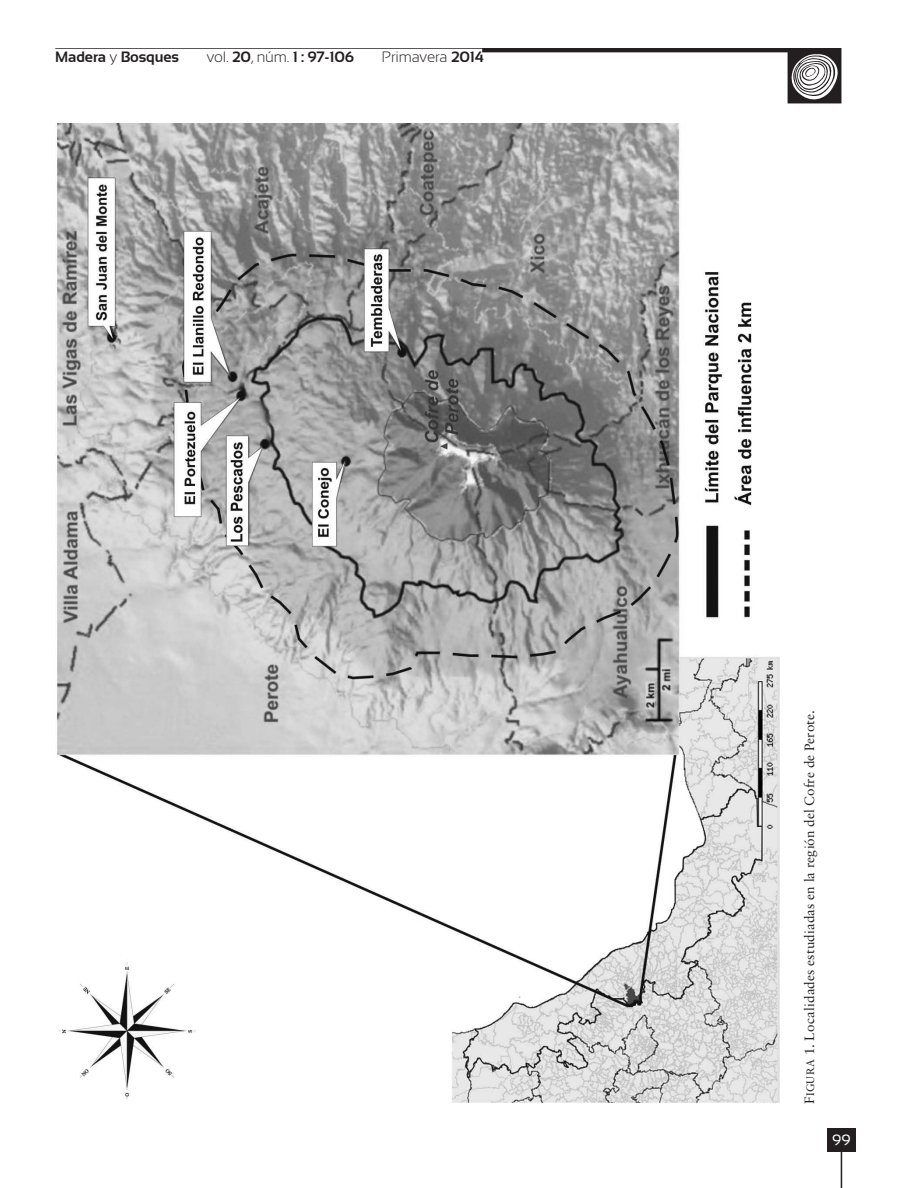
<style>
.page{position:relative;width:918px;height:1188px;background:#fff}
.page>*{position:absolute;margin:0;border:0;box-sizing:border-box;transform-origin:0 0}
.t1{font:700 15px "Sansation";letter-spacing:-.01em;color:#231f20}
.t2{font:300 15px "Sansation";letter-spacing:-.01em;color:#231f20}
.t3{font:15px "Sansation";color:#fff}
.pie_de_figura{font:13.5px "Sabon";letter-spacing:.01em;color:#231f20}
.s1{font-weight:300}
.s2{font-weight:700}
.s3{font-family:"Sabon Roman SC800"}
.s4{font-family:"Sabon Roman SC800";font-size:10.8px}
</style>
<div class="page">
<svg style="left:55px;top:48px;width:786px;height:56px"></svg>
<div style="left:827px;top:1128px;width:28px;height:24px;background:#231f20"></div>
<hr style="left:841px;top:1151px;width:1px;height:37px;background:#231f20">
<img style="left:57px;top:123px;width:722px;height:980px">
<p class="t1" style="left:55px;top:48px;width:125px">Madera <span class="s1">y</span> Bosques</p>
<p class="t1" style="left:207px;top:48px;width:149px"><span class="s1">vol.</span> 20<span class="s1">, núm.</span> 1 : 97-106</p>
<p class="t2" style="left:382px;top:48px;width:103px">Primavera <span class="s2">2014</span></p>
<p class="pie_de_figura" style="left:801px;top:1104px;width:395px;rotate:-90deg"><span class="s3">F</span><span class="s4">igura</span> 1. Localidades estudiadas en la región del Cofre de Perote.</p>
<p class="t3" style="left:832px;top:1131px;width:20px">99</p>
</div>
